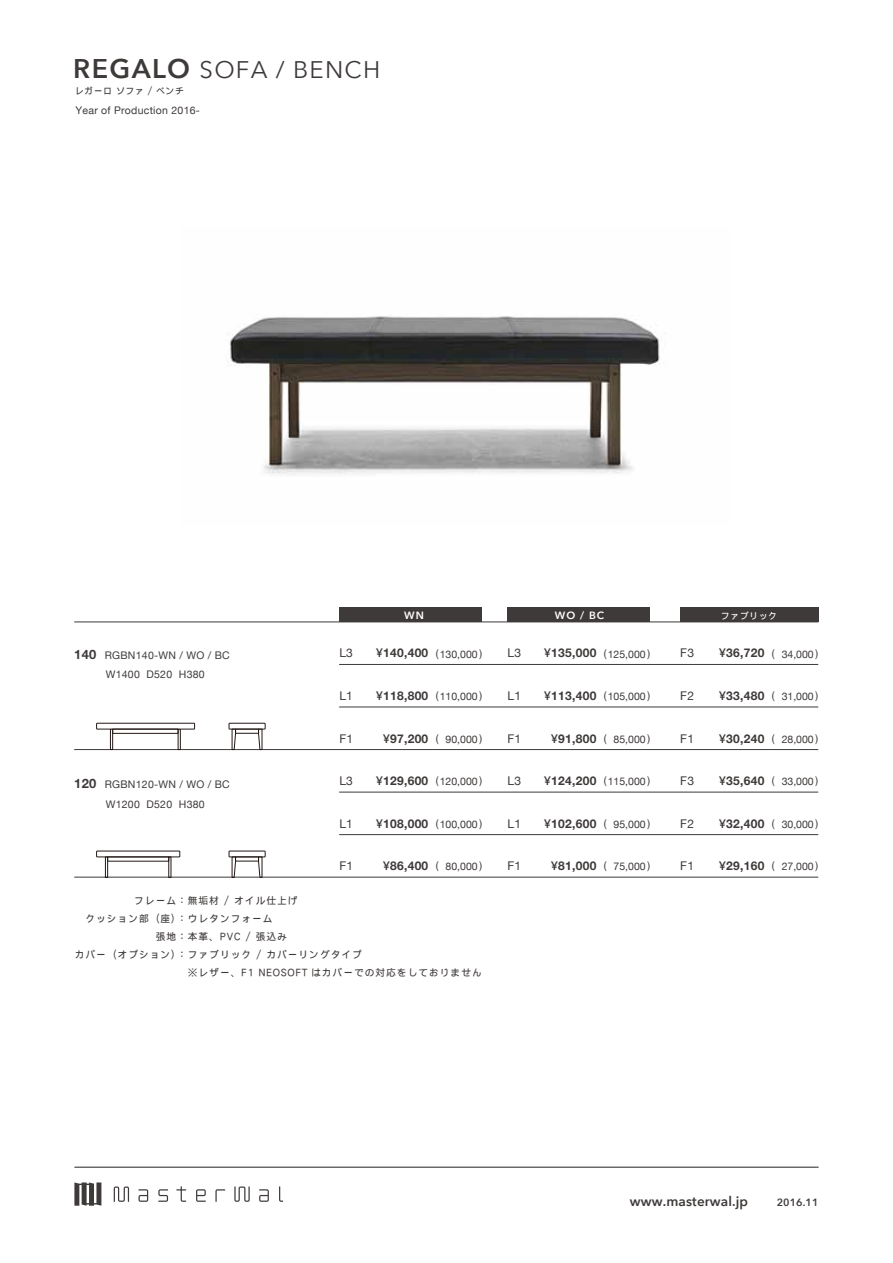
<style>
.page{position:relative;width:893px;height:1263px;background:#fff}
.page>*{position:absolute;margin:0;border:0;box-sizing:border-box;transform-origin:0 0}
.t1{font:24px "Avenir Next";letter-spacing:.05em;color:#3e3a39}
.t2{font:600 13.5px "Avenir Next";letter-spacing:.01em;color:#3e3a39}
.t3{font:700 12.9px "Helvetica Neue";letter-spacing:.025em;color:#3e3a39}
.t4{font:700 12px "Helvetica Neue";letter-spacing:.025em;color:#3e3a39}
.t5{font:12px "Helvetica Neue";letter-spacing:.025em;color:#3e3a39}
.t6{font:10.5px "Helvetica Neue";color:#3e3a39}
.t7{font:10.5px/19.5px "Helvetica Neue";letter-spacing:.025em;color:#3e3a39}
.t8{font:600 10.5px "Avenir Next";letter-spacing:.01em;color:#3e3a39}
.t9{font:600 10.5px "Avenir Next";color:#fff}
.t10{font:9.75px "DF Gothic P W5 90 pv RKSJ H";letter-spacing:.1em;color:#3e3a39}
.t11{font:9px "DF Gothic P W5 90 pv RKSJ H";letter-spacing:.05em;color:#3e3a39}
.t12{font:9px "DF Gothic P W5 90 pv RKSJ H";letter-spacing:.05em;color:#fff}
.s1{font-weight:600;font-size:27px}
.s2{font-weight:500}
</style>
<div class="page">
<img style="left:227px;top:316px;width:439px;height:159px">
<hr style="left:74px;top:1166px;width:745px;height:2px;background:#3e3a39">
<svg style="left:114px;top:1186px;width:15px;height:16px"></svg>
<svg style="left:139px;top:1189px;width:9px;height:13px"></svg>
<svg style="left:158px;top:1189px;width:10px;height:13px"></svg>
<svg style="left:176px;top:1186px;width:10px;height:16px"></svg>
<svg style="left:196px;top:1189px;width:10px;height:13px"></svg>
<svg style="left:215px;top:1189px;width:10px;height:13px"></svg>
<svg style="left:234px;top:1186px;width:16px;height:16px"></svg>
<svg style="left:259px;top:1189px;width:10px;height:13px"></svg>
<svg style="left:279px;top:1186px;width:4px;height:16px"></svg>
<svg style="left:74px;top:1182px;width:27px;height:24px"></svg>
<div style="left:508px;top:608px;width:142px;height:14px;background:#3e3a39"></div>
<hr style="left:74px;top:622px;width:744px;height:1px;background:#3e3a39">
<hr style="left:74px;top:749px;width:744px;height:1px;background:#3e3a39">
<hr style="left:339px;top:664px;width:479px;height:1px;background:#3e3a39">
<hr style="left:339px;top:707px;width:479px;height:1px;background:#3e3a39">
<hr style="left:74px;top:877px;width:744px;height:1px;background:#3e3a39">
<hr style="left:339px;top:792px;width:479px;height:1px;background:#3e3a39">
<hr style="left:339px;top:834px;width:479px;height:1px;background:#3e3a39">
<div style="left:340px;top:608px;width:142px;height:14px;background:#3e3a39"></div>
<div style="left:680px;top:608px;width:138px;height:14px;background:#3e3a39"></div>
<svg style="left:231px;top:729px;width:5px;height:21px"></svg>
<svg style="left:258px;top:729px;width:5px;height:21px"></svg>
<div style="left:229px;top:723px;width:36px;height:6px;border:1px solid #221815"></div>
<div style="left:235px;top:729px;width:24px;height:4px;border:1px solid #221815"></div>
<div style="left:105px;top:857px;width:3px;height:21px;border:1px solid #221815"></div>
<div style="left:96px;top:851px;width:84px;height:6px;border:1px solid #221815"></div>
<svg style="left:231px;top:857px;width:5px;height:21px"></svg>
<svg style="left:258px;top:857px;width:5px;height:21px"></svg>
<div style="left:229px;top:851px;width:36px;height:6px;border:1px solid #221815"></div>
<div style="left:110px;top:729px;width:3px;height:21px;border:1px solid #221815"></div>
<div style="left:178px;top:729px;width:3px;height:21px;border:1px solid #221815"></div>
<div style="left:96px;top:723px;width:99px;height:6px;border:1px solid #221815"></div>
<div style="left:112px;top:729px;width:66px;height:5px;border:1px solid #221815"></div>
<h1 class="t1" style="left:73px;top:49px;width:308px"><span class="s1">REGALO</span> SOFA / BENCH</h1>
<p class="t11" style="left:75px;top:86px;width:111px">レガーロ ソファ / ベンチ</p>
<p class="t7" style="left:75px;top:101px;width:126px">Year of Production 2016-</p>
<p class="t3" style="left:74px;top:644px;width:24px">140</p>
<p class="t7" style="left:105px;top:646px;width:126px">RGBN140-WN / WO / BC<br>W1400 D520 H380</p>
<p class="t3" style="left:74px;top:773px;width:24px">120</p>
<p class="t7" style="left:105px;top:775px;width:126px">RGBN120-WN / WO / BC<br>W1200 D520 H380</p>
<p class="t5" style="left:339px;top:644px;width:15px">L3</p>
<p class="t5" style="left:339px;top:687px;width:15px">L1</p>
<p class="t5" style="left:339px;top:730px;width:15px">F1</p>
<p class="t5" style="left:339px;top:772px;width:15px">L3</p>
<p class="t5" style="left:339px;top:815px;width:15px">L1</p>
<p class="t5" style="left:339px;top:857px;width:15px">F1</p>
<p class="t9" style="left:404px;top:606px;width:21px">WN</p>
<p class="t4" style="left:376px;top:644px;width:54px"><span class="s2">¥</span>140,400</p>
<p class="t4" style="left:376px;top:686px;width:54px"><span class="s2">¥</span>118,800</p>
<p class="t4" style="left:383px;top:729px;width:47px"><span class="s2">¥</span>97,200</p>
<p class="t6" style="left:436px;top:646px;width:48px">(130,000 )</p>
<p class="t6" style="left:436px;top:689px;width:48px">(110,000 )</p>
<p class="t6" style="left:436px;top:730px;width:4px">(</p>
<p class="t6" style="left:446px;top:731px;width:38px">90,000 )</p>
<p class="t4" style="left:376px;top:771px;width:54px"><span class="s2">¥</span>129,600</p>
<p class="t4" style="left:376px;top:814px;width:54px"><span class="s2">¥</span>108,000</p>
<p class="t4" style="left:383px;top:856px;width:47px"><span class="s2">¥</span>86,400</p>
<p class="t6" style="left:436px;top:774px;width:48px">(120,000 )</p>
<p class="t6" style="left:436px;top:816px;width:48px">(100,000 )</p>
<p class="t6" style="left:436px;top:858px;width:4px">(</p>
<p class="t6" style="left:446px;top:859px;width:38px">80,000 )</p>
<p class="t10" style="left:134px;top:896px;width:165px">フレーム：無垢材 / オイル仕上げ</p>
<p class="t10" style="left:85px;top:914px;width:189px">クッション部（座）：ウレタンフォーム</p>
<p class="t10" style="left:156px;top:932px;width:133px">張地：本革、PVC / 張込み</p>
<p class="t10" style="left:75px;top:950px;width:289px">カバー（オプション）：ファブリック / カバーリングタイプ</p>
<p class="t10" style="left:188px;top:968px;width:295px">※レザー、F1 NEOSOFT はカバーでの対応をしておりません</p>
<p class="t5" style="left:507px;top:644px;width:15px">L3</p>
<p class="t5" style="left:507px;top:687px;width:15px">L1</p>
<p class="t5" style="left:507px;top:730px;width:15px">F1</p>
<p class="t5" style="left:507px;top:772px;width:15px">L3</p>
<p class="t5" style="left:507px;top:815px;width:15px">L1</p>
<p class="t5" style="left:507px;top:857px;width:15px">F1</p>
<p class="t9" style="left:555px;top:606px;width:51px">WO / BC</p>
<p class="t4" style="left:544px;top:644px;width:54px"><span class="s2">¥</span>135,000</p>
<p class="t4" style="left:544px;top:686px;width:54px"><span class="s2">¥</span>113,400</p>
<p class="t4" style="left:551px;top:729px;width:47px"><span class="s2">¥</span>91,800</p>
<p class="t6" style="left:604px;top:646px;width:48px">(125,000 )</p>
<p class="t6" style="left:604px;top:689px;width:48px">(105,000 )</p>
<p class="t6" style="left:604px;top:730px;width:4px">(</p>
<p class="t6" style="left:614px;top:731px;width:38px">85,000 )</p>
<p class="t4" style="left:544px;top:771px;width:54px"><span class="s2">¥</span>124,200</p>
<p class="t4" style="left:544px;top:814px;width:54px"><span class="s2">¥</span>102,600</p>
<p class="t4" style="left:551px;top:856px;width:47px"><span class="s2">¥</span>81,000</p>
<p class="t6" style="left:604px;top:774px;width:48px">(115,000 )</p>
<p class="t6" style="left:604px;top:816px;width:4px">(</p>
<p class="t6" style="left:614px;top:816px;width:38px">95,000 )</p>
<p class="t6" style="left:604px;top:858px;width:4px">(</p>
<p class="t6" style="left:614px;top:859px;width:38px">75,000 )</p>
<p class="t5" style="left:680px;top:644px;width:15px">F3</p>
<p class="t5" style="left:680px;top:687px;width:15px">F2</p>
<p class="t5" style="left:680px;top:730px;width:15px">F1</p>
<p class="t5" style="left:680px;top:772px;width:15px">F3</p>
<p class="t5" style="left:680px;top:815px;width:15px">F2</p>
<p class="t5" style="left:680px;top:857px;width:15px">F1</p>
<p class="t12" style="left:721px;top:611px;width:58px">ファブリック</p>
<p class="t4" style="left:719px;top:644px;width:47px"><span class="s2">¥</span>36,720</p>
<p class="t4" style="left:719px;top:686px;width:47px"><span class="s2">¥</span>33,480</p>
<p class="t4" style="left:719px;top:729px;width:47px"><span class="s2">¥</span>30,240</p>
<p class="t6" style="left:772px;top:645px;width:4px">(</p>
<p class="t6" style="left:782px;top:646px;width:38px">34,000 )</p>
<p class="t6" style="left:772px;top:688px;width:4px">(</p>
<p class="t6" style="left:782px;top:689px;width:38px">31,000 )</p>
<p class="t6" style="left:772px;top:730px;width:4px">(</p>
<p class="t6" style="left:782px;top:731px;width:38px">28,000 )</p>
<p class="t4" style="left:719px;top:771px;width:47px"><span class="s2">¥</span>35,640</p>
<p class="t4" style="left:719px;top:814px;width:47px"><span class="s2">¥</span>32,400</p>
<p class="t4" style="left:719px;top:856px;width:47px"><span class="s2">¥</span>29,160</p>
<p class="t6" style="left:772px;top:773px;width:4px">(</p>
<p class="t6" style="left:782px;top:774px;width:38px">33,000 )</p>
<p class="t6" style="left:772px;top:816px;width:4px">(</p>
<p class="t6" style="left:782px;top:816px;width:38px">30,000 )</p>
<p class="t6" style="left:772px;top:858px;width:4px">(</p>
<p class="t6" style="left:782px;top:859px;width:38px">27,000 )</p>
<p class="t2" style="left:630px;top:1189px;width:120px">www.masterwal.jp</p>
<p class="t8" style="left:777px;top:1193px;width:43px">2016.11</p>
</div>
